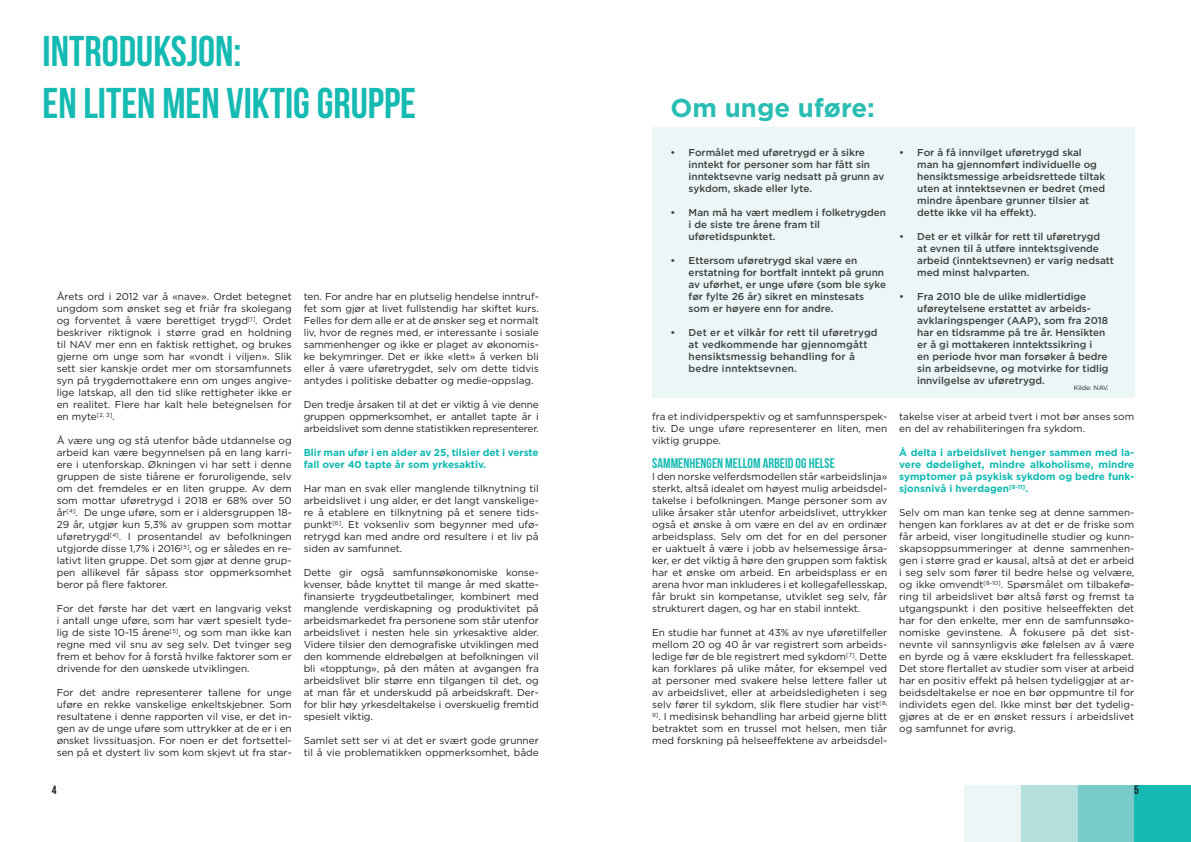
<style>
.page{position:relative;width:1191px;height:842px;background:#fff}
.page>*{position:absolute;margin:0;border:0;box-sizing:border-box;transform-origin:0 0}
.t1{font:43px/51.6px "Bebas Neue";color:#15bbb3}
.t2{font:700 25.8px "Gotham HTF";color:#2abdb3}
.t3{font:14px "Bebas Neue";color:#15bbb3}
.t4{font:12px "Bebas Neue";color:#231f20}
.t5{font:10px/12px "Gotham HTF";color:#231f20;text-align:justify}
.t6{font:500 10px/12px "Gotham HTF";color:#3e3e3f}
.t7{font:700 10px/12px "Gotham HTF";color:#10bab1}
.t8{font:6.5px "Gotham HTF";color:#231f20}
</style>
<div class="page">
<div style="left:1134px;top:785px;width:57px;height:57px;background:#15bbb3"></div>
<div style="left:1077px;top:785px;width:57px;height:57px;background:#78cbc7"></div>
<div style="left:1020px;top:785px;width:57px;height:57px;background:#b3dfdc"></div>
<div style="left:964px;top:785px;width:56px;height:57px;background:#ebf6f6"></div>
<div style="left:652px;top:128px;width:482px;height:270px;background:#ebf6f6"></div>
<h1 class="t1" style="left:43px;top:25px;width:375px">INTRODUKSJON:<br>EN LITEN MEN VIKTIG GRUPPE</h1>
<p class="t5" style="left:57px;top:290px;width:236px">Årets ord i 2012 var å «nave». Ordet betegnet ungdom som ønsket seg et friår fra skolegang og forventet å være berettiget trygd<sup>[1]</sup>. Ordet beskriver riktignok i større grad en holdning til NAV mer enn en faktisk rettighet, og brukes gjerne om unge som har «vondt i viljen». Slik sett sier kanskje ordet mer om storsamfunnets syn på trygdemottakere enn om unges angive&shy;lige latskap, all den tid slike rettigheter ikke er en realitet. Flere har kalt hele betegnelsen for en myte<sup>[2,</sup> <sup>3]</sup>.</p>
<p class="t5" style="left:57px;top:434px;width:236px">Å være ung og stå utenfor både utdannelse og arbeid kan være begynnelsen på en lang karri&shy;ere i utenforskap. Økningen vi har sett i denne gruppen de siste tiårene er foruroligende, selv om det fremdeles er en liten gruppe. Av dem som mottar uføretrygd i 2018 er 68% over 50 år<sup>[4]</sup>. De unge uføre, som er i aldersgruppen 18- 29 år, utgjør kun 5,3% av gruppen som mottar uføretrygd<sup>[4]</sup>. I prosentandel av befolkningen utgjorde disse 1,7% i 2016<sup>[5]</sup>, og er således en re&shy;lativt liten gruppe. Det som gjør at denne grup&shy;pen allikevel får såpass stor oppmerksomhet beror på flere faktorer.</p>
<p class="t5" style="left:57px;top:602px;width:236px">For det første har det vært en langvarig vekst i antall unge uføre, som har vært spesielt tyde&shy;lig de siste 10-15 årene<sup>[5]</sup>, og som man ikke kan regne med vil snu av seg selv. Det tvinger seg frem et behov for å forstå hvilke faktorer som er drivende for den uønskede utviklingen.</p>
<p class="t5" style="left:57px;top:686px;width:236px">For det andre representerer tallene for unge uføre en rekke vanskelige enkeltskjebner. Som resultatene i denne rapporten vil vise, er det in&shy;gen av de unge uføre som uttrykker at de er i en ønsket livssituasjon. For noen er det fortsettel&shy;sen på et dystert liv som kom skjevt ut fra star-</p>
<p class="t5" style="left:304px;top:290px;width:236px">ten. For andre har en plutselig hendelse inntruf&shy;fet som gjør at livet fullstendig har skiftet kurs.<br>Felles for dem alle er at de ønsker seg et normalt liv, hvor de regnes med, er interessante i sosiale sammenhenger og ikke er plaget av økonomis&shy;ke bekymringer. Det er ikke «lett» å verken bli eller å være uføretrygdet, selv om dette tidvis antydes i politiske debatter og medie-oppslag.</p>
<p class="t5" style="left:304px;top:398px;width:236px">Den tredje årsaken til at det er viktig å vie denne gruppen oppmerksomhet, er antallet tapte år i arbeidslivet som denne statistikken representerer.</p>
<p class="t7" style="left:304px;top:446px;width:236px">Blir man ufør i en alder av 25, tilsier det i verste fall over 40 tapte år som yrkesaktiv.</p>
<p class="t5" style="left:304px;top:482px;width:236px">Har man en svak eller manglende tilknytning til arbeidslivet i ung alder, er det langt vanskelige&shy;re å etablere en tilknytning på et senere tids&shy;punkt<sup>[6]</sup>. Et voksenliv som begynner med ufø&shy;retrygd kan med andre ord resultere i et liv på siden av samfunnet.</p>
<p class="t5" style="left:304px;top:566px;width:236px">Dette gir også samfunnsøkonomiske konse&shy;kvenser, både knyttet til mange år med skatte&shy;finansierte trygdeutbetalinger, kombinert med manglende verdiskapning og produktivitet på arbeidsmarkedet fra personene som står utenfor arbeidslivet i nesten hele sin yrkesaktive alder.<br>Videre tilsier den demografiske utviklingen med den kommende eldrebølgen at befolkningen vil bli «topptung», på den måten at avgangen fra arbeidslivet blir større enn tilgangen til det, og at man får et underskudd på arbeidskraft. Der&shy;for blir høy yrkesdeltakelse i overskuelig fremtid spesielt viktig.</p>
<p class="t5" style="left:304px;top:734px;width:236px">Samlet sett ser vi at det er svært gode grunner til å vie problematikken oppmerksomhet, både</p>
<h2 class="t2" style="left:670px;top:93px;width:206px">Om unge uføre:</h2>
<p class="t6" style="left:688px;top:146px;width:197px;text-indent:-18px">• Formålet med uføretrygd er å sikre inntekt for personer som har fått sin inntektsevne varig nedsatt på grunn av sykdom, skade eller lyte.</p>
<p class="t6" style="left:688px;top:206px;width:199px;text-indent:-18px">• Man må ha vært medlem i folketrygden i de siste tre årene fram til uføretidspunktet.</p>
<p class="t6" style="left:688px;top:254px;width:199px;text-indent:-18px">• Ettersom uføretrygd skal være en erstatning for bortfalt inntekt på grunn av uførhet, er unge uføre (som ble syke før fylte 26 år) sikret en minstesats som er høyere enn for andre.</p>
<p class="t6" style="left:688px;top:326px;width:190px;text-indent:-18px">• Det er et vilkår for rett til uføretrygd at vedkommende har gjennomgått hensiktsmessig behandling for å bedre inntektsevnen.</p>
<p class="t5" style="left:652px;top:410px;width:236px">fra et individperspektiv og et samfunnsperspek&shy;tiv. De unge uføre representerer en liten, men viktig gruppe.</p>
<h3 class="t3" style="left:652px;top:455px;width:184px">SAMMENHENGEN MELLOM ARBEID OG HELSE</h3>
<p class="t5" style="left:652px;top:470px;width:236px">I den norske velferdsmodellen står «arbeidslinja» sterkt, altså idealet om høyest mulig arbeidsdel&shy;takelse i befolkningen. Mange personer som av ulike årsaker står utenfor arbeidslivet, uttrykker også et ønske å om være en del av en ordinær arbeidsplass. Selv om det for en del personer er uaktuelt å være i jobb av helsemessige årsa&shy;ker, er det viktig å høre den gruppen som faktisk har et ønske om arbeid. En arbeidsplass er en arena hvor man inkluderes i et kollegafellesskap, får brukt sin kompetanse, utviklet seg selv, får strukturert dagen, og har en stabil inntekt.</p>
<p class="t5" style="left:652px;top:626px;width:236px">En studie har funnet at 43% av nye uføretilfeller mellom 20 og 40 år var registrert som arbeids&shy;ledige før de ble registrert med sykdom<sup>[7]</sup>. Dette kan forklares på ulike måter, for eksempel ved at personer med svakere helse lettere faller ut av arbeidslivet, eller at arbeidsledigheten i seg selv fører til sykdom, slik flere studier har vist<sup>[8, 9]</sup>. I medisinsk behandling har arbeid gjerne blitt betraktet som en trussel mot helsen, men tiår med forskning på helseeffektene av arbeidsdel-</p>
<p class="t6" style="left:917px;top:146px;width:189px;text-indent:-18px">• For å få innvilget uføretrygd skal man ha gjennomført individuelle og hensiktsmessige arbeidsrettede tiltak uten at inntektsevnen er bedret (med mindre åpenbare grunner tilsier at dette ikke vil ha effekt).</p>
<p class="t6" style="left:917px;top:230px;width:198px;text-indent:-18px">• Det er et vilkår for rett til uføretrygd<br>at evnen til å utføre inntektsgivende arbeid (inntektsevnen) er varig nedsatt med minst halvparten.</p>
<p class="t6" style="left:917px;top:290px;width:193px;text-indent:-18px">• Fra 2010 ble de ulike midlertidige uføreytelsene erstattet av arbeids&shy;avklaringspenger (AAP), som fra 2018 har en tidsramme på tre år. Hensikten er å gi mottakeren inntektssikring i<br>en periode hvor man forsøker å bedre sin arbeidsevne, og motvirke for tidlig innvilgelse av uføretrygd.</p>
<p class="t8" style="left:1073px;top:384px;width:37px">Kilde: NAV.</p>
<p class="t5" style="left:899px;top:410px;width:236px">takelse viser at arbeid tvert i mot bør anses som en del av rehabiliteringen fra sykdom.</p>
<p class="t7" style="left:899px;top:446px;width:236px;text-align:justify">Å delta i arbeidslivet henger sammen med la&shy;vere dødelighet, mindre alkoholisme, mindre symptomer på psykisk sykdom og bedre funk&shy;sjonsnivå i hverdagen<sup>[8-11]</sup>.</p>
<p class="t5" style="left:899px;top:506px;width:236px">Selv om man kan tenke seg at denne sammen&shy;hengen kan forklares av at det er de friske som får arbeid, viser longitudinelle studier og kunn&shy;skapsoppsummeringer at denne sammenhen&shy;gen i større grad er kausal, altså at det er arbeid i seg selv som fører til bedre helse og velvære, og ikke omvendt<sup>[8-10]</sup>. Spørsmålet om tilbakefø&shy;ring til arbeidslivet bør altså først og fremst ta utgangspunkt i den positive helseeffekten det har for den enkelte, mer enn de samfunnsøko&shy;nomiske gevinstene. Å fokusere på det sist&shy;nevnte vil sannsynligvis øke følelsen av å være en byrde og å være ekskludert fra fellesskapet.<br>Det store flertallet av studier som viser at arbeid har en positiv effekt på helsen tydeliggjør at ar&shy;beidsdeltakelse er noe en bør oppmuntre til for individets egen del. Ikke minst bør det tydelig&shy;gjøres at de er en ønsket ressurs i arbeidslivet og samfunnet for øvrig.</p>
<p class="t4" style="left:52px;top:783px;width:6px">4</p>
<p class="t4" style="left:1134px;top:783px;width:6px">5</p>
</div>
